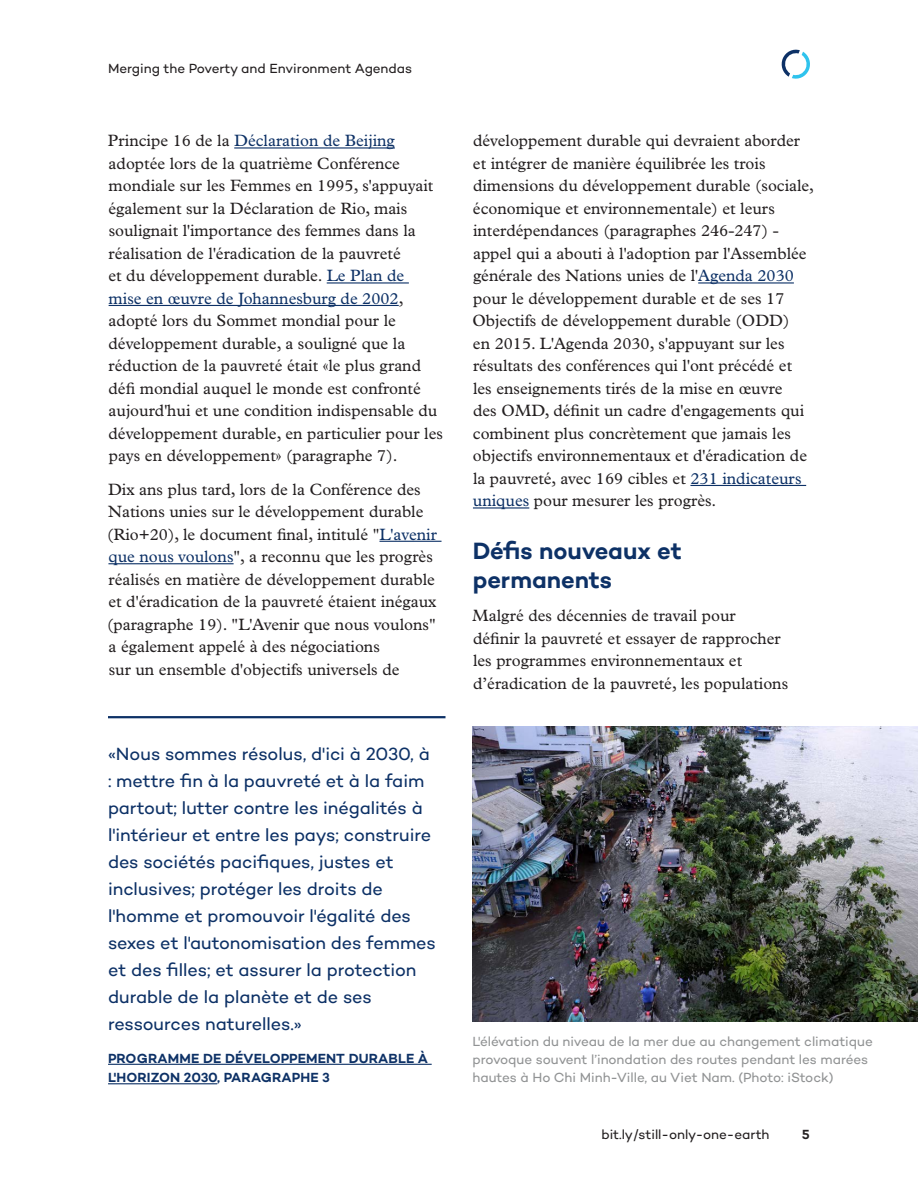
<style>
.page{position:relative;width:918px;height:1188px;background:#fff}
.page>*{position:absolute;margin:0;border:0;box-sizing:border-box;transform-origin:0 0}
.t1{font:600 24px/28.5px "Campton";letter-spacing:-.005em;color:#0d3166}
.Sidebar_multi-para{font:18px/27px "Campton";letter-spacing:-.005em;color:#0d3166}
.t2{font:16.5px/22.5px "Plantin MT Pro";color:#231f20}
.Table_source{font:13.5px/18px "Campton";letter-spacing:-.005em;color:#919394}
.t3{font:13.5px "Campton";letter-spacing:-.005em;color:#231f20}
.Attribution{font:600 13.5px/19.5px "Campton";letter-spacing:.01em;color:#0d3166}
.t4{font:600 13.5px "Campton";color:#231f20}
.s1{color:#0d3166}
</style>
<div class="page">
<svg style="left:781px;top:49px;width:29px;height:30px"></svg>
<hr style="left:234px;top:147px;width:161px;height:2px;background:#0d3166">
<hr style="left:327px;top:282px;width:82px;height:2px;background:#0d3166">
<hr style="left:109px;top:305px;width:290px;height:1px;background:#0d3166">
<hr style="left:379px;top:541px;width:63px;height:1px;background:#0d3166">
<hr style="left:108px;top:563px;width:126px;height:1px;background:#0d3166">
<hr style="left:698px;top:282px;width:96px;height:2px;background:#0d3166">
<hr style="left:690px;top:485px;width:116px;height:1px;background:#0d3166">
<hr style="left:473px;top:507px;width:56px;height:2px;background:#0d3166">
<hr style="left:108px;top:716px;width:338px;height:2px;background:#0d3166">
<hr style="left:108px;top:1064px;width:324px;height:1px;background:#0d3166">
<hr style="left:108px;top:1083px;width:109px;height:1px;background:#0d3166">
<img style="left:472px;top:726px;width:446px;height:295px">
<p class="t3" style="left:108px;top:60px;width:306px">Merging the Poverty and Environment Agendas</p>
<p class="t2" style="left:108px;top:130px;width:336px">Principe 16 de la <span class="s1">Déclaration de Beijing </span>adoptée lors de la quatrième Conférence mondiale sur les Femmes en 1995, s'appuyait également sur la Déclaration de Rio, mais soulignait l'importance des femmes dans la réalisation de l'éradication de la pauvreté<br>et du développement durable. <span class="s1">Le Plan de<br>mise en œuvre de Johannesburg de 2002</span>, adopté lors du Sommet mondial pour le développement durable, a souligné que la réduction de la pauvreté était «le plus grand défi mondial auquel le monde est confronté aujourd'hui et une condition indispensable du développement durable, en particulier pour les pays en développement» (paragraphe 7).</p>
<p class="t2" style="left:107px;top:478px;width:331px">Dix ans plus tard, lors de la Conférence des Nations unies sur le développement durable (Rio+20), le document final, intitulé "<span class="s1">L'avenir que nous voulons</span>", a reconnu que les progrès réalisés en matière de développement durable et d'éradication de la pauvreté étaient inégaux (paragraphe 19). "L'Avenir que nous voulons" a également appelé à des négociations<br>sur un ensemble d'objectifs universels de</p>
<p class="Sidebar_multi-para" style="left:108px;top:740px;width:329px">«Nous sommes résolus, d'ici à 2030, à : mettre fin à la pauvreté et à la faim partout; lutter contre les inégalités à l'intérieur et entre les pays; construire des sociétés pacifiques, justes et inclusives; protéger les droits de l'homme et promouvoir l'égalité des sexes et l'autonomisation des femmes et des filles; et assurer la protection durable de la planète et de ses ressources naturelles.»</p>
<p class="Attribution" style="left:108px;top:1048px;width:322px">PROGRAMME DE DÉVELOPPEMENT DURABLE À<br>L'HORIZON 2030, PARAGRAPHE 3</p>
<p class="t2" style="left:472px;top:130px;width:343px">développement durable qui devraient aborder et intégrer de manière équilibrée les trois dimensions du développement durable (sociale, économique et environnementale) et leurs interdépendances (paragraphes 246-247) - appel qui a abouti à l'adoption par l'Assemblée générale des Nations unies de l'<span class="s1">Agenda 2030 </span>pour le développement durable et de ses 17<br>Objectifs de développement durable (ODD)<br>en 2015. L'Agenda 2030, s'appuyant sur les résultats des conférences qui l'ont précédé et les enseignements tirés de la mise en œuvre<br>des OMD, définit un cadre d'engagements qui combinent plus concrètement que jamais les objectifs environnementaux et d'éradication de la pauvreté, avec 169 cibles et <span class="s1">231 indicateurs uniques</span> pour mesurer les progrès.</p>
<h1 class="t1" style="left:473px;top:536px;width:210px">Défis nouveaux et permanents</h1>
<p class="t2" style="left:472px;top:604px;width:318px">Malgré des décennies de travail pour<br>définir la pauvreté et essayer de rapprocher les programmes environnementaux et d’éradication de la pauvreté, les populations</p>
<p class="Table_source" style="left:472px;top:1032px;width:402px">L'élévation du niveau de la mer due au changement climatique provoque souvent l’inondation des routes pendant les marées hautes à Ho Chi Minh-Ville, au Viet Nam. (Photo: iStock)</p>
<p class="t3" style="left:601px;top:1126px;width:170px">bit.ly/still-only-one-earth</p>
<p class="t4" style="left:802px;top:1126px;width:10px">5</p>
</div>
